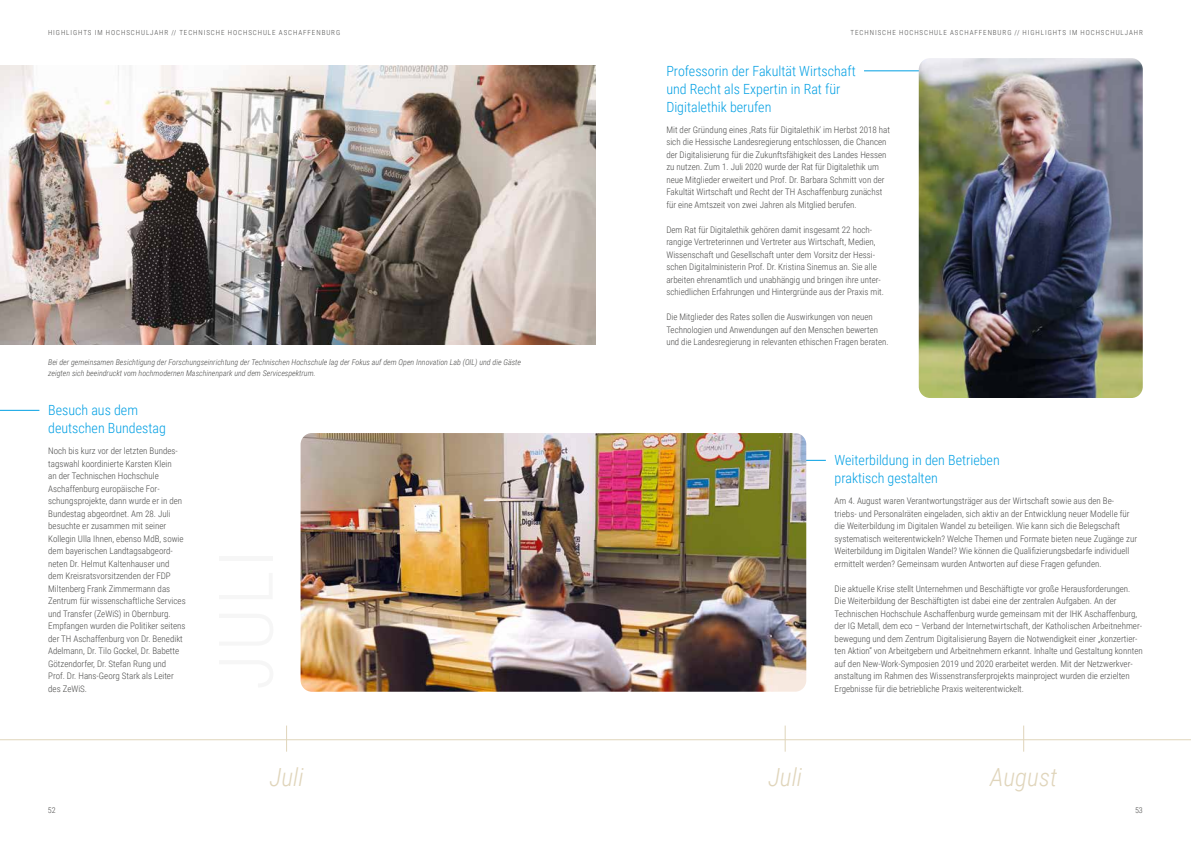
<style>
.page{position:relative;width:1191px;height:842px;background:#fff}
.page>*{position:absolute;margin:0;border:0;box-sizing:border-box;transform-origin:0 0}
.t1{font:italic 300 25px "Roboto Condensed";color:#e0d5bb}
.t2{font:300 14px/18px "Roboto Condensed";color:#009fe3}
.t3{font:300 9px/12.5px "Roboto Condensed";color:#4a4a49}
.t4{font:italic 300 8px/11.5px "Roboto Condensed";color:#4a4a49}
.t5{font:300 8px "Roboto Condensed";color:#4a4a49}
.t6{font:300 7px "Roboto Condensed";letter-spacing:.135em;color:#4a4a49}
</style>
<div class="page">
<hr style="left:0;top:739px;width:1191px;height:1px;background:#e0d5bb">
<svg style="left:286px;top:725px;width:1px;height:27px"></svg>
<svg style="left:785px;top:725px;width:1px;height:27px"></svg>
<svg style="left:1023px;top:725px;width:1px;height:27px"></svg>
<hr style="left:0;top:410px;width:39px;height:1px;background:#009fe3">
<hr style="left:748px;top:460px;width:78px;height:1px;background:#009fe3">
<img style="left:0;top:65px;width:595px;height:280px">
<hr style="left:864px;top:71px;width:184px;height:1px;background:#009fe3">
<img style="left:300px;top:433px;width:506px;height:259px">
<img style="left:918px;top:58px;width:224px;height:340px">
<p class="t6" style="left:48px;top:27px;width:294px">HIGHLIGHTS IM HOCHSCHULJAHR // TECHNISCHE HOCHSCHULE ASCHAFFENBURG</p>
<p class="t6" style="left:850px;top:27px;width:294px">TECHNISCHE HOCHSCHULE ASCHAFFENBURG // HIGHLIGHTS IM HOCHSCHULJAHR</p>
<p class="t4" style="left:48px;top:356px;width:474px">Bei der gemeinsamen Besichtigung der Forschungseinrichtung der Technischen Hochschule lag der Fokus auf dem Open Innovation Lab (OIL) und die Gäste zeigten sich beeindruckt vom hochmodernen Maschinenpark und dem Servicespektrum.</p>
<h2 class="t2" style="left:48px;top:401px;width:119px">Besuch aus dem deutschen Bundestag</h2>
<p class="t3" style="left:48px;top:444px;width:139px">Noch bis kurz vor der letzten Bundes&shy;tagswahl koordinierte Karsten Klein<br>an der Technischen Hochschule Aschaffenburg europäische For&shy;schungsprojekte, dann wurde er in den Bundestag abgeordnet. Am 28. Juli besuchte er zusammen mit seiner Kollegin Ulla Ihnen, ebenso MdB, sowie dem bayerischen Landtagsabgeord&shy;neten Dr. Helmut Kaltenhauser und dem Kreisratsvorsitzenden der FDP Miltenberg Frank Zimmermann das Zentrum für wissenschaftliche Services und Transfer (ZeWiS) in Obernburg.<br>Empfangen wurden die Politiker seitens der TH Aschaffenburg von Dr. Benedikt Adelmann, Dr. Tilo Gockel, Dr. Babette Götzendorfer, Dr. Stefan Rung und<br>Prof. Dr. Hans-Georg Stark als Leiter des ZeWiS.</p>
<h2 class="t2" style="left:666px;top:61px;width:191px">Professorin der Fakultät Wirtschaft und Recht als Expertin in Rat für<br>Digitalethik berufen</h2>
<p class="t3" style="left:666px;top:123px;width:225px">Mit der Gründung eines ‚Rats für Digitalethik‘ im Herbst 2018 hat sich die Hessische Landesregierung entschlossen, die Chancen der Digitalisierung für die Zukunftsfähigkeit des Landes Hessen zu nutzen. Zum 1. Juli 2020 wurde der Rat für Digitalethik um neue Mitglieder erweitert und Prof. Dr. Barbara Schmitt von der Fakultät Wirtschaft und Recht der TH Aschaffenburg zunächst für eine Amtszeit von zwei Jahren als Mitglied berufen.</p>
<p class="t3" style="left:666px;top:223px;width:219px">Dem Rat für Digitalethik gehören damit insgesamt 22 hoch&shy;rangige Vertreterinnen und Vertreter aus Wirtschaft, Medien, Wissenschaft und Gesellschaft unter dem Vorsitz der Hessi&shy;schen Digitalministerin Prof. Dr. Kristina Sinemus an. Sie alle arbeiten ehrenamtlich und unabhängig und bringen ihre unter&shy;schiedlichen Erfahrungen und Hintergründe aus der Praxis mit.</p>
<p class="t3" style="left:666px;top:310px;width:222px">Die Mitglieder des Rates sollen die Auswirkungen von neuen<br>Technologien und Anwendungen auf den Menschen bewerten und die Landesregierung in relevanten ethischen Fragen beraten.</p>
<h2 class="t2" style="left:834px;top:451px;width:167px">Weiterbildung in den Betrieben praktisch gestalten</h2>
<p class="t3" style="left:834px;top:494px;width:304px">Am 4. August waren Verantwortungsträger aus der Wirtschaft sowie aus den Be&shy;triebs- und Personalräten eingeladen, sich aktiv an der Entwicklung neuer Modelle für die Weiterbildung im Digitalen Wandel zu beteiligen. Wie kann sich die Belegschaft systematisch weiterentwickeln? Welche Themen und Formate bieten neue Zugänge zur Weiterbildung im Digitalen Wandel? Wie können die Qualifizierungsbedarfe individuell ermittelt werden? Gemeinsam wurden Antworten auf diese Fragen gefunden.</p>
<p class="t3" style="left:834px;top:582px;width:310px">Die aktuelle Krise stellt Unternehmen und Beschäftigte vor große Herausforderungen.<br>Die Weiterbildung der Beschäftigten ist dabei eine der zentralen Aufgaben. An der Technischen Hochschule Aschaffenburg wurde gemeinsam mit der IHK Aschaffenburg, der IG Metall, dem eco – Verband der Internetwirtschaft, der Katholischen Arbeitnehmer&shy;bewegung und dem Zentrum Digitalisierung Bayern die Notwendigkeit einer „konzertier&shy;ten Aktion“ von Arbeitgebern und Arbeitnehmern erkannt. Inhalte und Gestaltung konnten auf den New-Work-Symposien 2019 und 2020 erarbeitet werden. Mit der Netzwerkver&shy;anstaltung im Rahmen des Wissenstransferprojekts mainproject wurden die erzielten Ergebnisse für die betriebliche Praxis weiterentwickelt.</p>
<h1 class="t1" style="left:269px;top:759px;width:36px">Juli</h1>
<h1 class="t1" style="left:768px;top:759px;width:36px">Juli</h1>
<h1 class="t1" style="left:990px;top:759px;width:68px">August</h1>
<p class="t5" style="left:48px;top:804px;width:9px">52</p>
<p class="t5" style="left:1135px;top:804px;width:9px">53</p>
</div>
